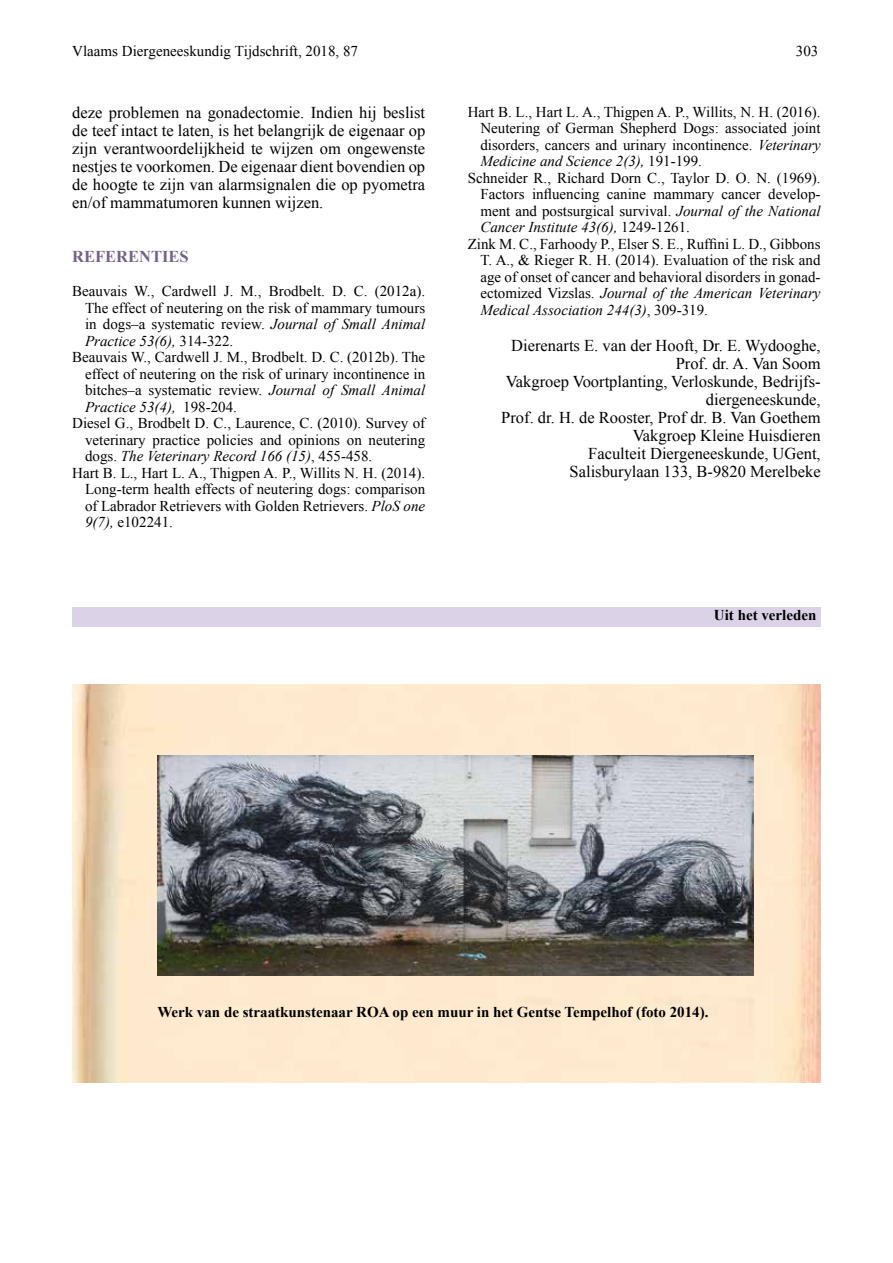
<style>
.page{position:relative;width:893px;height:1263px;background:#fff}
.page>*{position:absolute;margin:0;border:0;box-sizing:border-box;transform-origin:0 0}
.t1{font:16.5px/18px "Times New Roman";color:#000;text-align:justify}
.t2{font:700 16.5px "Times New Roman";color:#746289}
.t3{font:15px "Times New Roman";color:#000}
.t4{font:italic 15px "Times New Roman";color:#000}
.t5{font:700 15px "Times New Roman";color:#000}
.s1{font-style:italic}
.s2{font-style:normal}
</style>
<div class="page">
<div style="left:72px;top:607px;width:749px;height:19px;background:#dbd2e7"></div>
<img style="left:72px;top:684px;width:749px;height:398px">
<img style="left:157px;top:756px;width:597px;height:219px">
<p class="t3" style="left:72px;top:41px;width:287px">Vlaams Diergeneeskundig Tijdschrift, 2018, 87</p>
<p class="t3" style="left:796px;top:41px;width:24px">303</p>
<p class="t1" style="left:72px;top:103px;width:354px">deze problemen na gonadectomie. Indien hij beslist de teef intact te laten, is het belangrijk de eigenaar op zijn verantwoordelijkheid te wijzen om ongewenste nestjes te voorkomen. De eigenaar dient bovendien op de hoogte te zijn van alarmsignalen die op pyometra en/of mammatumoren kunnen wijzen.</p>
<p class="t2" style="left:72px;top:245px;width:118px">REFERENTIES</p>
<p class="t3" style="left:72px;top:281px;width:354px">Beauvais W., Cardwell J. M., Brodbelt. D. C. (2012a).</p>
<p class="t3" style="left:85px;top:298px;width:342px">The effect of neutering on the risk of mammary tumours</p>
<p class="t3" style="left:85px;top:314px;width:342px">in dogs–a systematic review. <span class="s1">Journal of Small Animal</span></p>
<p class="t4" style="left:85px;top:330px;width:150px">Practice 53(6), <span class="s2">314-322.</span></p>
<p class="t3" style="left:72px;top:347px;width:354px">Beauvais W., Cardwell J. M., Brodbelt. D. C. (2012b). The</p>
<p class="t3" style="left:85px;top:364px;width:342px">effect of neutering on the risk of urinary incontinence in</p>
<p class="t3" style="left:85px;top:380px;width:342px">bitches–a systematic review. <span class="s1">Journal of Small Animal</span></p>
<p class="t4" style="left:85px;top:396px;width:154px">Practice 53(4), <span class="s2">198-204.</span></p>
<p class="t3" style="left:72px;top:413px;width:354px">Diesel G., Brodbelt D. C., Laurence, C. (2010). Survey of</p>
<p class="t3" style="left:85px;top:430px;width:342px">veterinary practice policies and opinions on neutering</p>
<p class="t4" style="left:85px;top:446px;width:289px"><span class="s2">dogs.</span> The Veterinary Record 166 (15)<span class="s2">, 455-458.</span></p>
<p class="t3" style="left:72px;top:463px;width:354px">Hart B. L., Hart L. A., Thigpen A. P., Willits N. H. (2014).</p>
<p class="t3" style="left:85px;top:479px;width:342px">Long-term health effects of neutering dogs: comparison</p>
<p class="t3" style="left:85px;top:496px;width:342px">of Labrador Retrievers with Golden Retrievers. <span class="s1">PloS one</span></p>
<p class="t3" style="left:85px;top:512px;width:89px"><span class="s1">9(7),</span> e102241.</p>
<p class="t3" style="left:468px;top:102px;width:354px">Hart B. L., Hart L. A., Thigpen A. P., Willits, N. H. (2016).</p>
<p class="t3" style="left:480px;top:118px;width:342px">Neutering of German Shepherd Dogs: associated joint</p>
<p class="t3" style="left:480px;top:135px;width:342px">disorders, cancers and urinary incontinence. <span class="s1">Veterinary</span></p>
<p class="t4" style="left:480px;top:151px;width:223px">Medicine and Science 2(3), <span class="s2">191-199.</span></p>
<p class="t3" style="left:468px;top:168px;width:354px">Schneider R., Richard Dorn C., Taylor D. O. N. (1969).</p>
<p class="t3" style="left:480px;top:184px;width:342px">Factors influencing canine mammary cancer develop-</p>
<p class="t3" style="left:480px;top:201px;width:342px">ment and postsurgical survival. <span class="s1">Journal of the National</span></p>
<p class="t4" style="left:480px;top:217px;width:211px">Cancer Institute 43(6), <span class="s2">1249-1261.</span></p>
<p class="t3" style="left:468px;top:234px;width:354px">Zink M. C., Farhoody P., Elser S. E., Ruffini L. D., Gibbons</p>
<p class="t3" style="left:480px;top:250px;width:342px">T. A., &amp; Rieger R. H. (2014). Evaluation of the risk and</p>
<p class="t3" style="left:480px;top:267px;width:342px">age of onset of cancer and behavioral disorders in gonad-</p>
<p class="t4" style="left:480px;top:283px;width:342px"><span class="s2">ectomized Vizslas.</span> Journal of the American Veterinary</p>
<p class="t4" style="left:480px;top:299px;width:229px">Medical Association 244(3)<span class="s2">, 309-319.</span></p>
<p class="t1" style="left:501px;top:336px;width:321px;text-align:right">Dierenarts E. van der Hooft, Dr. E. Wydooghe, Prof. dr. A. Van Soom<br>Vakgroep Voortplanting, Verloskunde, Bedrijfs&shy;diergeneeskunde,<br>Prof. dr. H. de Rooster, Prof dr. B. Van Goethem Vakgroep Kleine Huisdieren<br>Faculteit Diergeneeskunde, UGent, Salisburylaan 133, B-9820 Merelbeke</p>
<p class="t5" style="left:714px;top:605px;width:104px">Uit het verleden</p>
<p class="t5" style="left:157px;top:1002px;width:553px">Werk van de straatkunstenaar ROA op een muur in het Gentse Tempelhof (foto 2014).</p>
</div>
